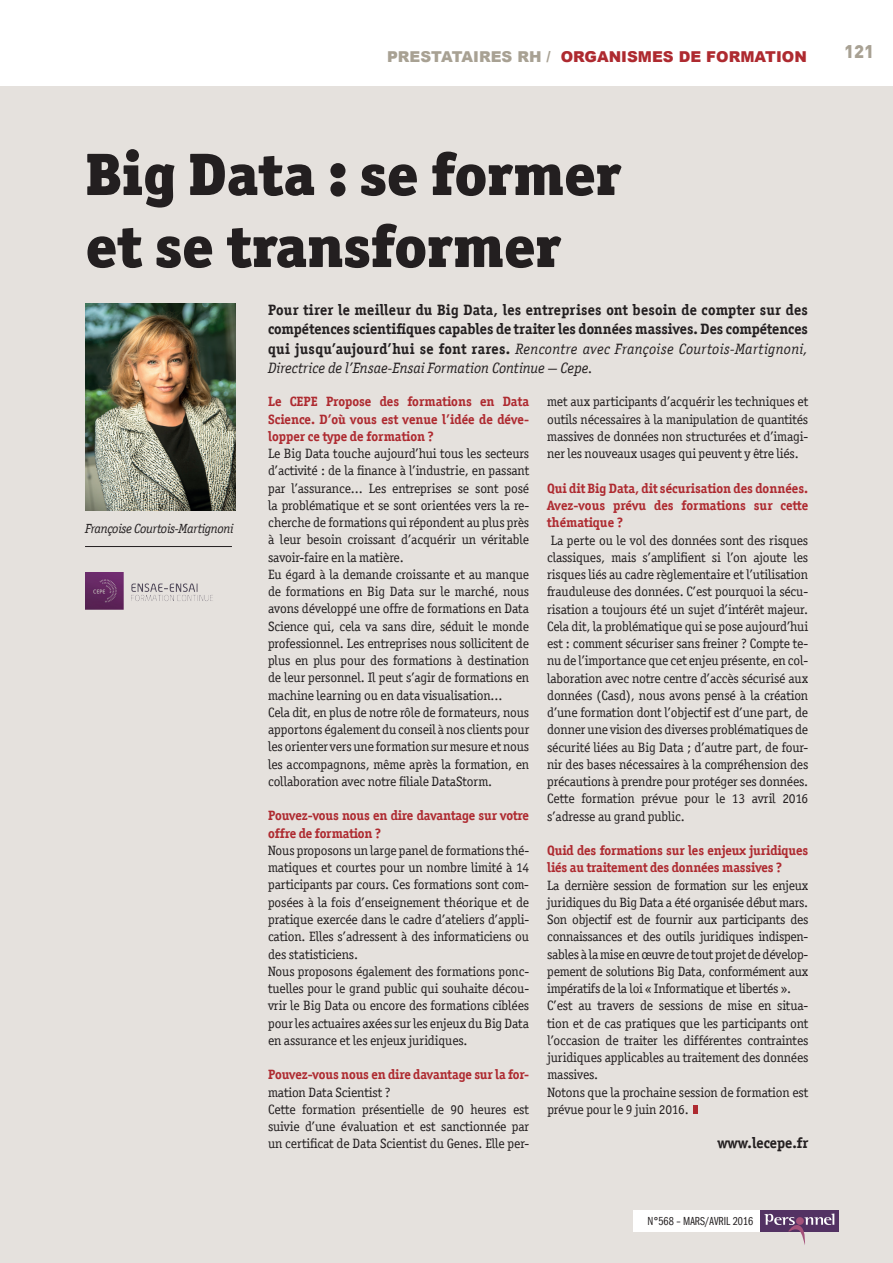
<style>
.page{position:relative;width:893px;height:1263px;background:#fff}
.page>*{position:absolute;margin:0;border:0;box-sizing:border-box;transform-origin:0 0}
.t1{font:60px/72px "Officina Ser Blk OSITCTT Black";color:#231f20}
.t2{font:900 18px "DIN";color:#a8a193}
.t3{font:700 15px/19.5px "Officina Ser ITC";color:#231f20;text-align:justify}
.t4{font:900 15px "Arial";color:#ae2a30}
.t5{font:13.5px/17.2px "Officina Ser ITC";letter-spacing:-.01em;color:#231f20}
.t6{font:700 13.5px/17.2px "Officina Ser ITC";letter-spacing:-.01em;color:#ae2a30;text-align:justify}
.t7{font:italic 13.2px "Officina Ser ITC";letter-spacing:-.02em;color:#231f20}
.t8{font:12px "Franklin Gothic LT Book Cmpr";color:#231f20}
.s1{color:#a8a193}
.s2{font-weight:400;font-style:italic}
</style>
<div class="page">
<div style="left:0;top:86px;width:893px;height:1177px;background:#e5e1dd"></div>
<svg style="left:694px;top:1105px;width:4px;height:9px"></svg>
<img style="left:85px;top:304px;width:150px;height:206px">
<hr style="left:85px;top:546px;width:147px;height:1px;background:#231f20">
<img style="left:85px;top:572px;width:128px;height:37px">
<div style="left:634px;top:1210px;width:127px;height:21px;background:#fff"></div>
<div style="left:761px;top:1210px;width:78px;height:21px;background:#533263"></div>
<svg style="left:764px;top:1213px;width:70px;height:32px"></svg>
<p class="t4" style="left:387px;top:45px;width:421px"><span class="s1">PRESTATAIRES RH /</span> ORGANISMES DE FORMATION</p>
<h1 class="t1" style="left:86px;top:137px;width:538px">Big Data : se former et se transformer</h1>
<p class="t7" style="left:85px;top:521px;width:150px">Françoise Courtois-Martignoni</p>
<p class="t3" style="left:268px;top:300px;width:541px">Pour tirer le meilleur du Big Data, les entreprises ont besoin de compter sur des compétences scientifiques capables de traiter les données massives. Des compétences qui jusqu’aujourd’hui se font rares. <span class="s2">Rencontre avec Françoise Courtois-Martignoni, Directrice de l’Ensae-Ensai Formation Continue — Cepe.</span></p>
<p class="t6" style="left:268px;top:393px;width:263px">Le CEPE Propose des formations en Data Science. D’où vous est venue l’idée de déve&shy;lopper ce type de formation ?</p>
<p class="t5" style="left:268px;top:445px;width:263px">Le Big Data touche aujourd’hui tous les secteurs d’activité : de la finance à l’industrie, en passant par l’assurance… Les entreprises se sont posé la problématique et se sont orientées vers la re&shy;cherche de formations qui répondent au plus près à leur besoin croissant d’acquérir un véritable savoir-faire en la matière.<br>Eu égard à la demande croissante et au manque de formations en Big Data sur le marché, nous avons développé une offre de formations en Data Science qui, cela va sans dire, séduit le monde professionnel. Les entreprises nous sollicitent de plus en plus pour des formations à destination de leur personnel. Il peut s’agir de formations en machine learning ou en data visualisation…<br>Cela dit, en plus de notre rôle de formateurs, nous apportons également du conseil à nos clients pour les orienter vers une formation surmesure et nous les accompagnons, même après la formation, en collaboration avec notre filiale DataStorm.</p>
<p class="t6" style="left:268px;top:807px;width:262px">Pouvez-vous nous en dire davantage sur votre offre de formation ?</p>
<p class="t5" style="left:268px;top:842px;width:263px">Nous proposons un large panel de formations thé&shy;matiques et courtes pour un nombre limité à 14 participants par cours. Ces formations sont com&shy;posées à la fois d’enseignement théorique et de pratique exercée dans le cadre d’ateliers d’appli&shy;cation. Elles s’adressent à des informaticiens ou des statisticiens.<br>Nous proposons également des formations ponc&shy;tuelles pour le grand public qui souhaite décou&shy;vrir le Big Data ou encore des formations ciblées pour les actuaires axées sur les enjeux du Big Data en assurance et les enjeux juridiques.</p>
<p class="t6" style="left:268px;top:1066px;width:263px">Pouvez-vous nous en dire davantage sur la for-</p>
<p class="t5" style="left:268px;top:1083px;width:263px">mation Data Scientist ?<br>Cette formation présentielle de 90 heures est suivie d’une évaluation et est sanctionnée par un certificat de Data Scientist du Genes. Elle per-</p>
<p class="t5" style="left:547px;top:393px;width:263px;text-align:justify">met aux participants d’acquérir les techniques et outils nécessaires à la manipulation de quantités massives de données non structurées et d’imagi&shy;ner les nouveaux usages qui peuvent y être liés.</p>
<p class="t6" style="left:547px;top:479px;width:263px">Qui dit Big Data, dit sécurisation des données.<br>Avez-vous prévu des formations sur cette thématique ?</p>
<p class="t5" style="left:547px;top:531px;width:263px;text-align:justify">La perte ou le vol des données sont des risques classiques, mais s’amplifient si l’on ajoute les risques liés au cadre règlementaire et l’utilisation frauduleuse des données. C’est pourquoi la sécu&shy;risation a toujours été un sujet d’intérêt majeur.<br>Cela dit, la problématique qui se pose aujourd’hui est : comment sécuriser sans freiner ? Compte te&shy;nu de l’importance que cet enjeu présente, en col&shy;laboration avec notre centre d’accès sécurisé aux données (Casd), nous avons pensé à la création d’une formation dont l’objectif est d’une part, de donner une vision des diverses problématiques de sécurité liées au Big Data ; d’autre part, de four&shy;nir des bases nécessaires à la compréhension des précautions à prendre pour protéger ses données.<br>Cette formation prévue pour le 13 avril 2016 s’adresse au grand public.</p>
<p class="t6" style="left:547px;top:842px;width:263px">Quid des formations sur les enjeux juridiques liés au traitement des données massives ?</p>
<p class="t5" style="left:547px;top:876px;width:263px">La dernière session de formation sur les enjeux juridiques du Big Data a été organisée début mars.<br>Son objectif est de fournir aux participants des connaissances et des outils juridiques indispen&shy;sables à lamise enœuvre de tout projet de dévelop&shy;pement de solutions Big Data, conformément aux impératifs de la loi « Informatique et libertés ».<br>C’est au travers de sessions de mise en situa&shy;tion et de cas pratiques que les participants ont l’occasion de traiter les différentes contraintes juridiques applicables au traitement des données massives.<br>Notons que la prochaine session de formation est prévue pour le 9 juin 2016.</p>
<p class="t3" style="left:717px;top:1133px;width:92px">www.lecepe.fr</p>
<p class="t8" style="left:647px;top:1214px;width:107px">N°568 – MARS/AVRIL 2016</p>
<h2 class="t2" style="left:844px;top:39px;width:32px">121</h2>
</div>
